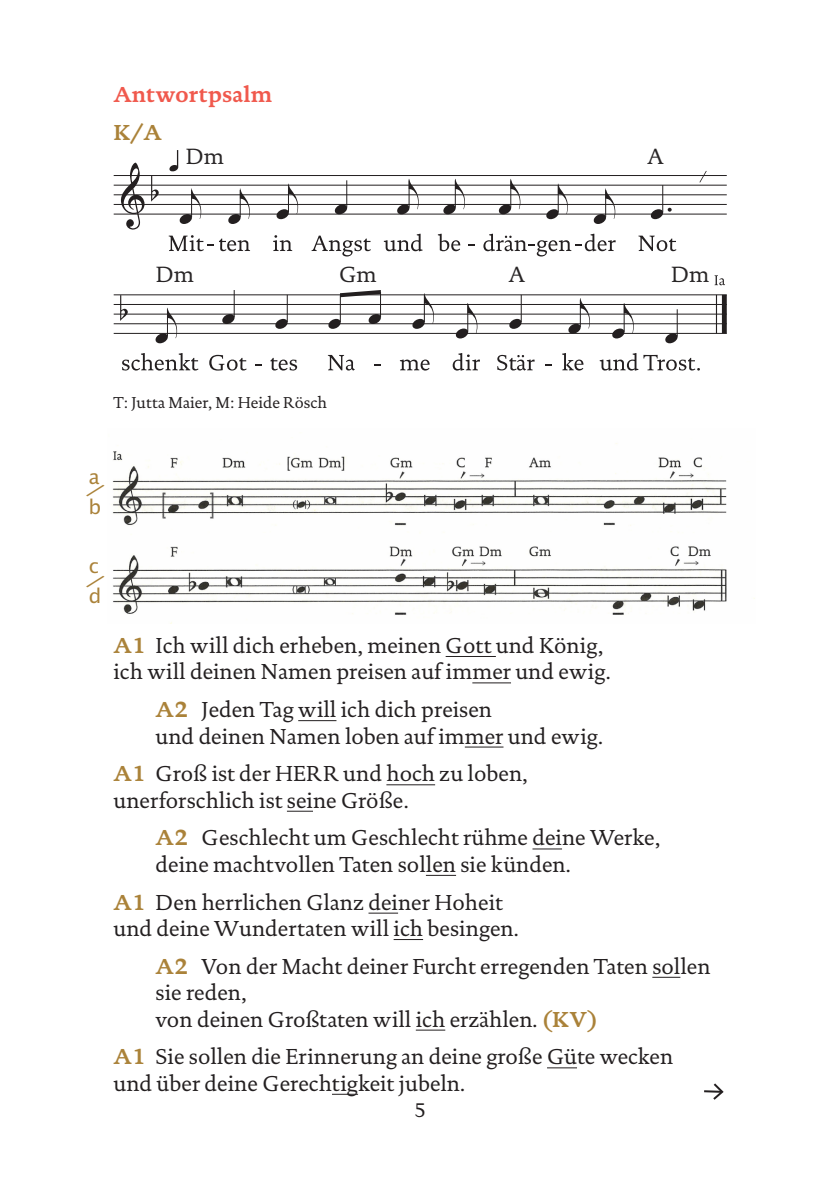
<style>
.page{position:relative;width:840px;height:1191px;background:#fff}
.page>*{position:absolute;margin:0;border:0;box-sizing:border-box;transform-origin:0 0}
.t1{font:22.4px "DTL Documenta TOT";color:#282526}
.t2{font:22px/26.4px "DTL Documenta TOT";color:#231f20}
.t3{font:700 22px "DTL Documenta TOT";color:#f0594d}
.t4{font:700 22px "DTL Documenta TOT";color:#aa8239}
.t5{font:20px/30px "Lucida Sans Std";color:#aa8239}
.t6{font:20px "DTL Documenta TOT";color:#231f20}
.t7{font:12px "DTL Documenta TOT";color:#282526}
.s1{font-weight:700;color:#aa8239}
</style>
<div class="page">
<img style="left:111px;top:443px;width:644px;height:181px">
<hr style="left:445px;top:656px;width:50px;height:1px;background:#231f20">
<hr style="left:472px;top:682px;width:38px;height:1px;background:#231f20">
<hr style="left:298px;top:720px;width:38px;height:1px;background:#231f20">
<hr style="left:464px;top:746px;width:39px;height:1px;background:#231f20">
<hr style="left:386px;top:784px;width:49px;height:1px;background:#231f20">
<svg style="left:287px;top:810px;width:26px;height:1px"></svg>
<svg style="left:532px;top:848px;width:29px;height:1px"></svg>
<hr style="left:425px;top:875px;width:31px;height:1px;background:#231f20">
<hr style="left:368px;top:912px;width:30px;height:1px;background:#231f20">
<hr style="left:393px;top:939px;width:30px;height:1px;background:#231f20">
<svg style="left:652px;top:976px;width:28px;height:1px"></svg>
<hr style="left:415px;top:1029px;width:30px;height:1px;background:#231f20">
<hr style="left:546px;top:1067px;width:30px;height:1px;background:#231f20">
<svg style="left:332px;top:1093px;width:26px;height:1px"></svg>
<svg style="left:120px;top:162px;width:24px;height:68px"></svg>
<svg style="left:151px;top:176px;width:8px;height:26px"></svg>
<hr style="left:114px;top:175px;width:612px;height:1px;background:#231f20">
<hr style="left:114px;top:185px;width:612px;height:1px;background:#231f20">
<hr style="left:114px;top:194px;width:612px;height:1px;background:#231f20">
<hr style="left:114px;top:204px;width:612px;height:1px;background:#231f20">
<hr style="left:114px;top:214px;width:612px;height:1px;background:#231f20">
<svg style="left:179px;top:188px;width:22px;height:36px"></svg>
<svg style="left:227px;top:188px;width:23px;height:36px"></svg>
<svg style="left:275px;top:184px;width:23px;height:35px"></svg>
<svg style="left:273px;top:235px;width:19px;height:16px"></svg>
<svg style="left:169px;top:150px;width:9px;height:22px"></svg>
<svg style="left:334px;top:180px;width:13px;height:34px"></svg>
<svg style="left:396px;top:179px;width:22px;height:35px"></svg>
<svg style="left:442px;top:179px;width:22px;height:35px"></svg>
<svg style="left:311px;top:236px;width:60px;height:20px"></svg>
<svg style="left:383px;top:234px;width:39px;height:17px"></svg>
<svg style="left:437px;top:234px;width:23px;height:17px"></svg>
<svg style="left:498px;top:179px;width:22px;height:35px"></svg>
<svg style="left:545px;top:184px;width:22px;height:35px"></svg>
<svg style="left:592px;top:188px;width:23px;height:36px"></svg>
<svg style="left:649px;top:185px;width:22px;height:34px"></svg>
<svg style="left:638px;top:236px;width:38px;height:15px"></svg>
<svg style="left:699px;top:171px;width:7px;height:12px"></svg>
<svg style="left:169px;top:235px;width:81px;height:16px"></svg>
<svg style="left:468px;top:244px;width:6px;height:2px"></svg>
<svg style="left:483px;top:234px;width:132px;height:22px"></svg>
<svg style="left:120px;top:295px;width:8px;height:26px"></svg>
<div style="left:721px;top:295px;width:5px;height:38px;background:#231f20"></div>
<hr style="left:715px;top:295px;width:1px;height:38px;background:#231f20">
<hr style="left:114px;top:294px;width:612px;height:1px;background:#231f20">
<hr style="left:114px;top:304px;width:612px;height:1px;background:#231f20">
<hr style="left:114px;top:314px;width:612px;height:1px;background:#231f20">
<hr style="left:114px;top:323px;width:612px;height:1px;background:#231f20">
<hr style="left:114px;top:333px;width:612px;height:1px;background:#231f20">
<svg style="left:155px;top:308px;width:22px;height:35px"></svg>
<svg style="left:221px;top:290px;width:14px;height:34px"></svg>
<svg style="left:274px;top:295px;width:14px;height:34px"></svg>
<svg style="left:327px;top:290px;width:54px;height:39px"></svg>
<svg style="left:411px;top:293px;width:23px;height:36px"></svg>
<svg style="left:455px;top:303px;width:22px;height:35px"></svg>
<svg style="left:122px;top:353px;width:76px;height:17px"></svg>
<svg style="left:209px;top:355px;width:37px;height:15px"></svg>
<svg style="left:270px;top:358px;width:27px;height:12px"></svg>
<svg style="left:328px;top:355px;width:27px;height:15px"></svg>
<svg style="left:399px;top:359px;width:30px;height:11px"></svg>
<svg style="left:452px;top:353px;width:27px;height:17px"></svg>
<svg style="left:508px;top:295px;width:14px;height:34px"></svg>
<svg style="left:567px;top:298px;width:22px;height:36px"></svg>
<svg style="left:611px;top:303px;width:22px;height:35px"></svg>
<svg style="left:497px;top:355px;width:37px;height:15px"></svg>
<svg style="left:562px;top:353px;width:21px;height:17px"></svg>
<svg style="left:664px;top:309px;width:14px;height:34px"></svg>
<svg style="left:599px;top:353px;width:100px;height:17px"></svg>
<svg style="left:714px;top:275px;width:10px;height:10px"></svg>
<svg style="left:704px;top:1083px;width:20px;height:17px"></svg>
<p class="t3" style="left:113px;top:81px;width:160px">Antwortpsalm</p>
<p class="t4" style="left:113px;top:118px;width:50px">K/A</p>
<p class="t1" style="left:186px;top:143px;width:40px">Dm</p>
<p class="t1" style="left:647px;top:143px;width:18px">A</p>
<p class="t1" style="left:156px;top:261px;width:40px">Dm</p>
<p class="t1" style="left:339px;top:261px;width:39px">Gm</p>
<p class="t1" style="left:508px;top:261px;width:18px">A</p>
<p class="t1" style="left:670px;top:261px;width:40px">Dm</p>
<p class="t7" style="left:113px;top:395px;width:160px">T: Jutta Maier, M: Heide Rösch</p>
<p class="t5" style="left:89px;top:462px;width:14px">a b</p>
<p class="t5" style="left:89px;top:551px;width:14px">c d</p>
<p class="t2" style="left:113px;top:632px;width:498px"><span class="s1">A1</span> Ich will dich erheben, meinen Gott und König, ich will deinen Namen preisen auf immer und ewig.</p>
<p class="t2" style="left:155px;top:696px;width:449px"><span class="s1">A2</span> Jeden Tag will ich dich preisen<br>und deinen Namen loben auf immer und ewig.</p>
<p class="t2" style="left:113px;top:760px;width:415px"><span class="s1">A1</span> Groß ist der HERR und hoch zu loben, unerforschlich ist seine Größe.</p>
<p class="t2" style="left:155px;top:824px;width:506px"><span class="s1">A2</span> Geschlecht um Geschlecht rühme deine Werke, deine machtvollen Taten sollen sie künden.</p>
<p class="t2" style="left:113px;top:888px;width:406px"><span class="s1">A1</span> Den herrlichen Glanz deiner Hoheit und deine Wundertaten will ich besingen.</p>
<p class="t2" style="left:155px;top:953px;width:556px"><span class="s1">A2</span> Von der Macht deiner Furcht erregenden Taten sollen sie reden,<br>von deinen Großtaten will ich erzählen. <span class="s1">(KV)</span></p>
<p class="t2" style="left:113px;top:1043px;width:561px"><span class="s1">A1</span> Sie sollen die Erinnerung an deine große Güte wecken und über deine Gerechtigkeit jubeln.</p>
<p class="t6" style="left:414px;top:1098px;width:13px">5</p>
</div>
